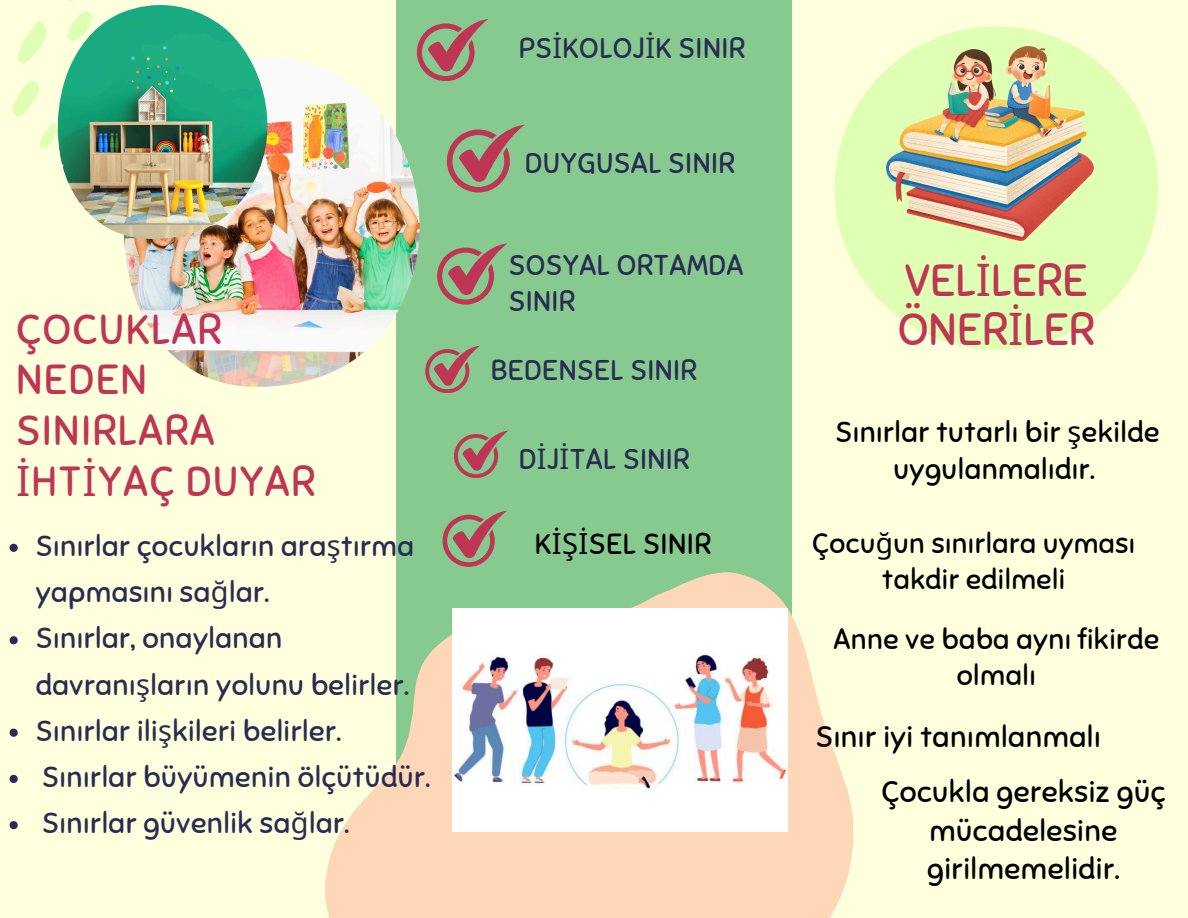
<style>
.page{position:relative;width:1188px;height:918px;background:#feffdc}
.page>*{position:absolute;margin:0;border:0;box-sizing:border-box;transform-origin:0 0}
.t1{font:45px/49.5px "Sniglet";color:#bf3655}
.t2{font:42px/50.7px "Sniglet";letter-spacing:.03em;color:#bf3655}
.t3{font:29.85px/38.2px "Sniglet";letter-spacing:.015em;color:#000;text-align:center}
.t4{font:29.7px "Sniglet";letter-spacing:.015em;color:#000}
.t5{font:29.1px "Sniglet";letter-spacing:.015em;color:#000}
.t6{font:28.95px/46.2px "Sniglet";letter-spacing:.015em;color:#292b52}
.t7{font:28.95px/37.2px "Sniglet";letter-spacing:.015em;color:#000;text-align:center}
.t8{font:28.5px/36px "Sniglet";letter-spacing:.015em;color:#292b52}
.t9{font:28.5px/36px "Sniglet";letter-spacing:.015em;color:#000;text-align:center}
.t10{font:28.05px/36px "Sniglet";letter-spacing:.015em;color:#000;text-align:center}
.s1{font-family:"Noto Sans"}
</style>
<div class="page">
<div style="left:396px;top:0;width:396px;height:918px;background:#86ca8f"></div>
<svg style="left:325px;top:572px;width:529px;height:346px;fill:#fed6b8"></svg>
<svg style="left:18px;top:21px;width:28px;height:43px"></svg>
<svg style="left:12px;top:80px;width:27px;height:36px"></svg>
<svg style="left:40px;top:123px;width:16px;height:25px"></svg>
<img style="left:124px;top:57px;width:296px;height:330px">
<img style="left:58px;top:5px;width:210px;height:234px">
<div style="left:835px;top:26px;width:323px;height:324px;background:#dfffb4;border-radius:50%"></div>
<img style="left:887px;top:47px;width:207px;height:193px">
<svg style="left:417px;top:19px;width:71px;height:62px"></svg>
<svg style="left:447px;top:125px;width:78px;height:67px"></svg>
<svg style="left:437px;top:243px;width:71px;height:62px"></svg>
<svg style="left:425px;top:346px;width:55px;height:47px"></svg>
<svg style="left:454px;top:431px;width:54px;height:47px"></svg>
<svg style="left:10px;top:544px;width:8px;height:8px"></svg>
<svg style="left:10px;top:636px;width:8px;height:8px"></svg>
<svg style="left:10px;top:729px;width:8px;height:8px"></svg>
<svg style="left:10px;top:775px;width:8px;height:8px"></svg>
<svg style="left:10px;top:821px;width:8px;height:8px"></svg>
<svg style="left:443px;top:511px;width:64px;height:56px"></svg>
<img style="left:453px;top:609px;width:335px;height:222px">
<p class="t2" style="left:16px;top:304px;width:301px">ÇOCUKLAR<br>NEDEN<br>SINIRLARA<br><span class="s1">İ</span>HT<span class="s1">İ</span>YAÇ DUYAR</p>
<p class="t6" style="left:36px;top:523px;width:380px">Sınırlar çocukların ara<span class="s1">ş</span>tırma yapmasını sa<span class="s1">ğ</span>lar.</p>
<p class="t6" style="left:36px;top:616px;width:375px">Sınırlar, onaylanan davranı<span class="s1">ş</span>ların yolunu belirler.</p>
<p class="t6" style="left:36px;top:708px;width:307px">Sınırlar ili<span class="s1">ş</span>kileri belirler.</p>
<p class="t6" style="left:42px;top:754px;width:389px">Sınırlar büyümenin ölçütüdür.</p>
<p class="t6" style="left:42px;top:801px;width:308px">Sınırlar güvenlik sa<span class="s1">ğ</span>lar.</p>
<p class="t8" style="left:519px;top:31px;width:228px">PS<span class="s1">İ</span>KOLOJ<span class="s1">İ</span>K SINIR</p>
<p class="t8" style="left:525px;top:146px;width:212px">DUYGUSAL SINIR</p>
<h2 class="t8" style="left:509px;top:247px;width:236px">SOSYAL ORTAMDA<br>SINIR</h2>
<p class="t8" style="left:491px;top:352px;width:208px">BEDENSEL SINIR</p>
<p class="t8" style="left:519px;top:442px;width:172px">D<span class="s1">İ</span>J<span class="s1">İ</span>TAL SINIR</p>
<p class="t5" style="left:535px;top:527px;width:178px">K<span class="s1">İŞİ</span>SEL SINIR</p>
<h1 class="t1" style="left:898px;top:256px;width:199px">VEL<span class="s1">İ</span>LERE<br>ÖNER<span class="s1">İ</span>LER</h1>
<h1 class="t7" style="left:835px;top:413px;width:326px">Sınırlar tutarlı bir <span class="s1">ş</span>ekilde uygulanmalıdır.</h1>
<p class="t10" style="left:812px;top:526px;width:325px">Çocu<span class="s1">ğ</span>un sınırlara uyması takdir edilmeli</p>
<p class="t9" style="left:833px;top:622px;width:327px">Anne ve baba aynı fikirde olmalı</p>
<p class="t4" style="left:816px;top:719px;width:286px">Sınır iyi tanımlanmalı</p>
<p class="t3" style="left:881px;top:773px;width:286px">Çocukla gereksiz güç mücadelesine girilmemelidir.</p>
</div>
